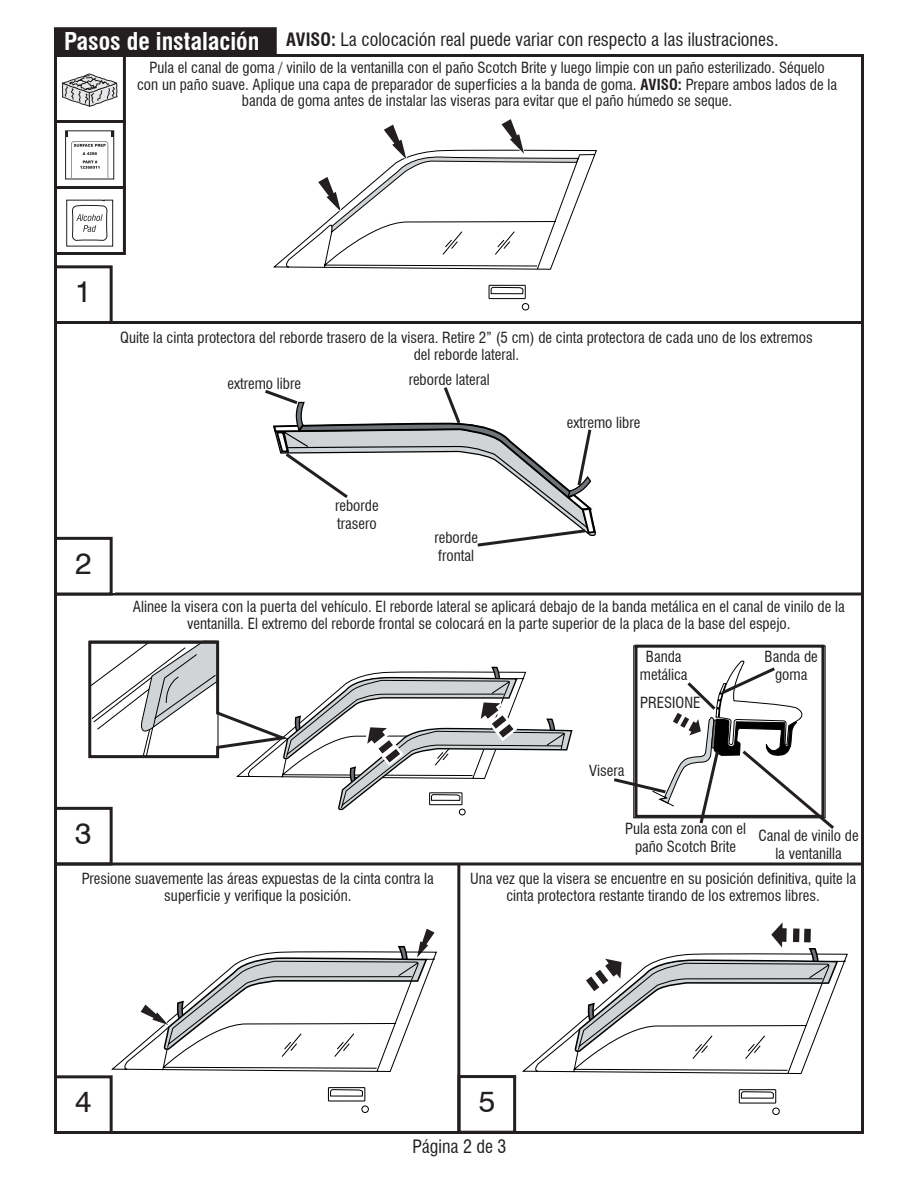
<style>
.page{position:relative;width:918px;height:1188px;background:#fff}
.page>*{position:absolute;margin:0;border:0;box-sizing:border-box;transform-origin:0 0}
.t1{font:30px "Swiss 721 BT";color:#231f20}
.t2{font:condensed 18px "Swiss 721 BT";color:#231f20}
.t3{font:condensed 15px/16.5px "Swiss 721 BT";color:#231f20;text-align:center}
.s1{font-weight:700;font-size:24px;color:#fff}
.s2{font-weight:700}
</style>
<div class="page">
<div style="left:55px;top:28px;width:221px;height:26px;background:#231f20"></div>
<div style="left:54px;top:27px;width:223px;height:28px;border:2px solid #231f20"></div>
<div style="left:54px;top:807px;width:59px;height:59px;border:3px solid #231f20"></div>
<hr style="left:54px;top:862px;width:810px;height:3px;background:#231f20">
<svg style="left:113px;top:592px;width:751px;height:4px;background:#595657"></svg>
<div style="left:458px;top:1075px;width:58px;height:59px;border:3px solid #231f20"></div>
<hr style="left:457px;top:864px;width:3px;height:270px;background:#231f20">
<hr style="left:56px;top:321px;width:806px;height:3px;background:#231f20">
<svg style="left:522px;top:953px;width:326px;height:162px"></svg>
<svg style="left:574px;top:922px;width:265px;height:131px"></svg>
<svg style="left:87px;top:640px;width:486px;height:175px"></svg>
<svg style="left:614px;top:646px;width:220px;height:183px"></svg>
<div style="left:635px;top:645px;width:189px;height:173px;border:3px solid #231f20"></div>
<svg style="left:111px;top:951px;width:326px;height:162px"></svg>
<svg style="left:140px;top:928px;width:296px;height:123px"></svg>
<div style="left:61px;top:1074px;width:54px;height:55px;background:#fff"></div>
<div style="left:54px;top:1075px;width:59px;height:59px;border:3px solid #231f20"></div>
<div style="left:54px;top:54px;width:72px;height:69px;border:3px solid #231f20"></div>
<svg style="left:66px;top:200px;width:47px;height:47px"></svg>
<div style="left:54px;top:265px;width:59px;height:59px;border:3px solid #231f20"></div>
<div style="left:54px;top:537px;width:59px;height:59px;border:3px solid #231f20"></div>
<svg style="left:265px;top:387px;width:331px;height:160px"></svg>
<svg style="left:273px;top:150px;width:324px;height:160px"></svg>
<div style="left:54px;top:120px;width:72px;height:69px;border:3px solid #231f20"></div>
<svg style="left:62px;top:73px;width:56px;height:34px"></svg>
<svg style="left:317px;top:119px;width:262px;height:115px"></svg>
<div style="left:54px;top:186px;width:72px;height:69px;border:3px solid #231f20"></div>
<div style="left:65px;top:131px;width:49px;height:48px;border:1px solid #231f20"></div>
<svg style="left:66px;top:131px;width:48px;height:48px"></svg>
<p class="t2" style="left:64px;top:29px;width:716px"><span class="s1">Pasos de instalación</span> <span class="s2">AVISO:</span> La colocación real puede variar con respecto a las ilustraciones.</p>
<p class="t3" style="left:137px;top:59px;width:702px">Pula el canal de goma / vinilo de la ventanilla con el paño Scotch Brite y luego limpie con un paño esterilizado. Séquelo con un paño suave. Aplique una capa de preparador de superficies a la banda de goma. <span class="s2">AVISO:</span> Prepare ambos lados de la banda de goma antes de instalar las viseras para evitar que el paño húmedo se seque.</p>
<h1 class="t1" style="left:75px;top:273px;width:18px">1</h1>
<h1 class="t1" style="left:75px;top:545px;width:18px">2</h1>
<h1 class="t1" style="left:75px;top:815px;width:18px">3</h1>
<p class="t3" style="left:120px;top:329px;width:694px">Quite la cinta protectora del reborde trasero de la visera. Retire 2” (5 cm) de cinta protectora de cada uno de los extremos del reborde lateral.</p>
<p class="t3" style="left:227px;top:375px;width:75px">extremo libre</p>
<p class="t3" style="left:567px;top:414px;width:75px">extremo libre</p>
<p class="t3" style="left:409px;top:371px;width:83px">reborde lateral</p>
<p class="t3" style="left:335px;top:497px;width:45px;line-height:18px;text-align:left">reborde trasero</p>
<p class="t3" style="left:434px;top:529px;width:45px;line-height:18px;text-align:left">reborde frontal</p>
<p class="t3" style="left:133px;top:599px;width:713px">Alinee la visera con la puerta del vehículo. El reborde lateral se aplicará debajo de la banda metálica en el canal de vinilo de la ventanilla. El extremo del reborde frontal se colocará en la parte superior de la placa de la base del espejo.</p>
<p class="t3" style="left:640px;top:647px;width:49px;line-height:18px">Banda metálica</p>
<p class="t3" style="left:765px;top:648px;width:55px;line-height:18px">Banda de goma</p>
<p class="t3" style="left:640px;top:694px;width:62px">PRESIONE</p>
<p class="t3" style="left:589px;top:763px;width:37px">Visera</p>
<p class="t3" style="left:625px;top:820px;width:122px;line-height:18px">Pula esta zona con el paño Scotch Brite</p>
<p class="t3" style="left:758px;top:826px;width:102px;line-height:18px">Canal de vinilo de la ventanilla</p>
<p class="t3" style="left:82px;top:871px;width:354px">Presione suavemente las áreas expuestas de la cinta contra la superficie y verifique la posición.</p>
<p class="t3" style="left:470px;top:871px;width:388px">Una vez que la visera se encuentre en su posición definitiva, quite la cinta protectora restante tirando de los extremos libres.</p>
<h1 class="t1" style="left:75px;top:1083px;width:18px">4</h1>
<h1 class="t1" style="left:479px;top:1083px;width:18px">5</h1>
<p class="t2" style="left:412px;top:1136px;width:96px">Página 2 de 3</p>
</div>
